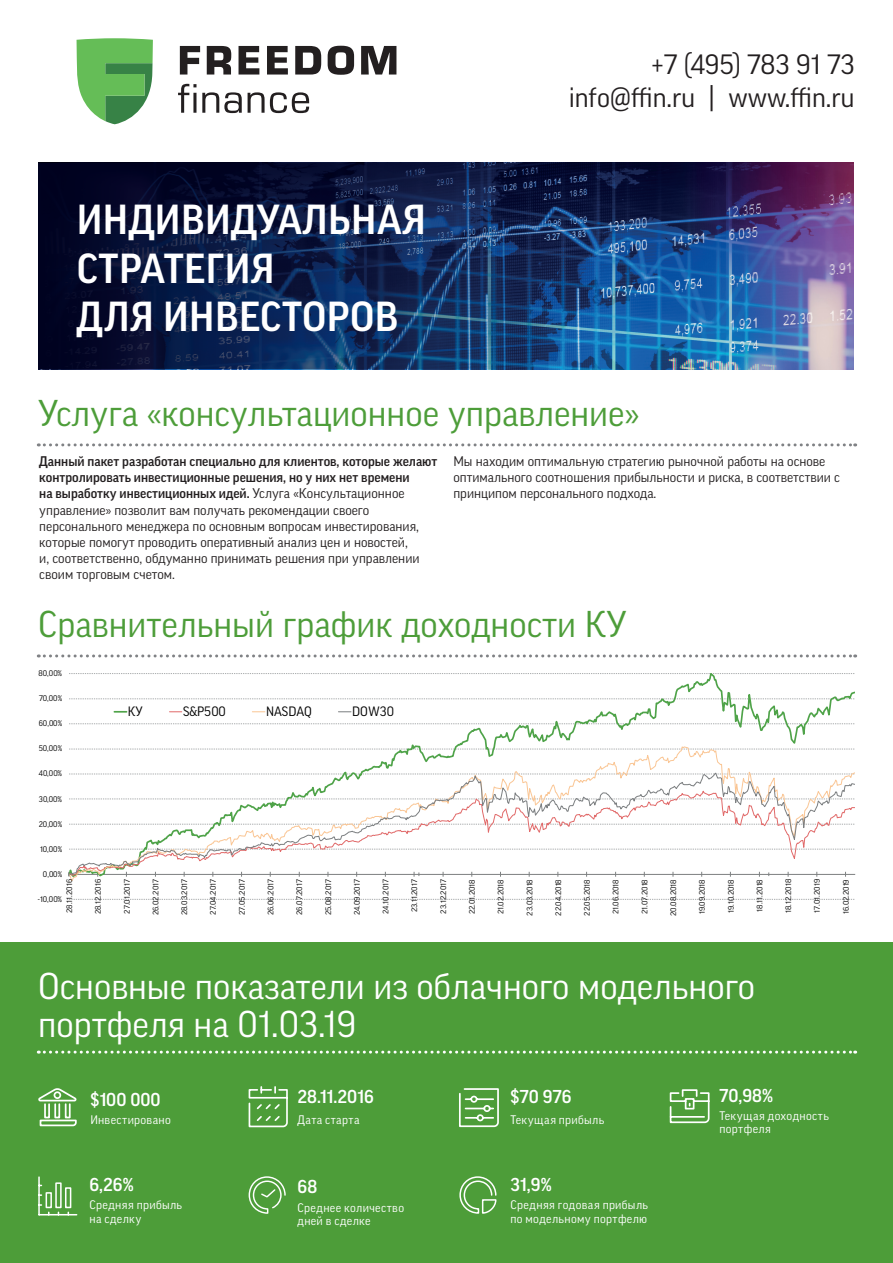
<style>
.page{position:relative;width:893px;height:1263px;background:#fff}
.page>*{position:absolute;margin:0;border:0;box-sizing:border-box;transform-origin:0 0}
.t1{font:500 40.5px/48.6px "Good Pro";letter-spacing:.01em;color:#fff}
.t2{font:36px "Good Pro";color:#4d9d39}
.t3{font:36px/37.5px "Good Pro";color:#fff}
.t4{font:27px/32.4px "Good Pro";color:#231f20;text-align:right}
.t5{font:500 18px "Good Pro";color:#fff}
.t6{font:13.5px/16.2px "Good Pro";color:#231f20}
.t7{font:13.2px "Good Pro";color:#000001}
.t8{font:12px/13.5px "Good Pro";letter-spacing:.03em;color:#fff}
.t9{font:7.95px "Good Pro";letter-spacing:.015em;color:#000001}
.t10{font:7.8px "Good Pro";color:#000001}
.s1{font-weight:500}
</style>
<div class="page">
<svg style="left:180px;top:46px;width:20px;height:29px"></svg>
<svg style="left:207px;top:46px;width:24px;height:29px"></svg>
<svg style="left:239px;top:46px;width:20px;height:29px"></svg>
<svg style="left:267px;top:46px;width:21px;height:29px"></svg>
<svg style="left:295px;top:46px;width:26px;height:29px"></svg>
<svg style="left:328px;top:46px;width:26px;height:29px"></svg>
<svg style="left:361px;top:46px;width:35px;height:29px"></svg>
<svg style="left:178px;top:84px;width:18px;height:29px"></svg>
<hr style="left:193px;top:93px;width:3px;height:20px;background:#231f20">
<svg style="left:202px;top:92px;width:40px;height:21px"></svg>
<svg style="left:248px;top:92px;width:61px;height:21px"></svg>
<svg style="left:77px;top:38px;width:76px;height:86px;background:#73b96e"></svg>
<img style="left:38px;top:163px;width:815px;height:207px">
<svg style="left:38px;top:163px;width:544px;height:206px;background:#0d214b"></svg>
<div style="left:0;top:942px;width:893px;height:321px;background:#4d9d39"></div>
<svg style="left:38px;top:1088px;width:39px;height:39px"></svg>
<svg style="left:248px;top:1176px;width:38px;height:38px"></svg>
<svg style="left:38px;top:1176px;width:40px;height:40px"></svg>
<svg style="left:669px;top:1089px;width:41px;height:35px"></svg>
<svg style="left:459px;top:1176px;width:38px;height:38px"></svg>
<svg style="left:248px;top:1086px;width:40px;height:42px"></svg>
<svg style="left:459px;top:1088px;width:40px;height:40px"></svg>
<svg style="left:69px;top:899px;width:786px;height:1px"></svg>
<svg style="left:69px;top:673px;width:786px;height:73px"></svg>
<svg style="left:69px;top:746px;width:786px;height:135px"></svg>
<svg style="left:69px;top:772px;width:786px;height:103px"></svg>
<svg style="left:114px;top:711px;width:13px;height:2px"></svg>
<svg style="left:169px;top:711px;width:13px;height:1px"></svg>
<svg style="left:252px;top:711px;width:13px;height:1px"></svg>
<svg style="left:338px;top:711px;width:13px;height:1px"></svg>
<svg style="left:38px;top:443px;width:814px;height:3px"></svg>
<svg style="left:38px;top:654px;width:814px;height:3px"></svg>
<svg style="left:38px;top:1050px;width:814px;height:3px"></svg>
<h1 class="t1" style="left:77px;top:195px;width:351px">ИНДИВИДУАЛЬНАЯ<br>СТРАТЕГИЯ<br>ДЛЯ ИНВЕСТОРОВ</h1>
<h3 class="t4" style="left:569px;top:49px;width:288px">+7 (495) 783 91 73 info@ffin.ru | www.ffin.ru</h3>
<h2 class="t2" style="left:38px;top:393px;width:602px">Услуга «консультационное управление»</h2>
<p class="t6" style="left:39px;top:453px;width:400px"><span class="s1">Данный пакет разработан специально для клиентов, которые желают контролировать инвестиционные решения, но у них нет времени<br>на выработку инвестиционных идей.</span> Услуга «Консультационное управление» позволит вам получать рекомендации своего персонального менеджера по основным вопросам инвестирования, которые помогут проводить оперативный анализ цен и новостей,<br>и, соответственно, обдуманно принимать решения при управлении своим торговым счетом.</p>
<p class="t6" style="left:453px;top:453px;width:388px">Мы находим оптимальную стратегию рыночной работы на основе оптимального соотношения прибыльности и риска, в соответствии с принципом персонального подхода.</p>
<h2 class="t2" style="left:38px;top:604px;width:590px">Сравнительный график доходности КУ</h2>
<p class="t9" style="left:39px;top:669px;width:25px">80,00%</p>
<p class="t9" style="left:39px;top:694px;width:25px">70,00%</p>
<p class="t9" style="left:39px;top:719px;width:25px">60,00%</p>
<p class="t9" style="left:39px;top:744px;width:25px">50,00%</p>
<p class="t9" style="left:39px;top:769px;width:25px">40,00%</p>
<p class="t9" style="left:39px;top:794px;width:25px">30,00%</p>
<p class="t9" style="left:39px;top:819px;width:25px">20,00%</p>
<p class="t9" style="left:40px;top:844px;width:24px">10,00%</p>
<p class="t7" style="left:128px;top:704px;width:16px">КУ</p>
<p class="t7" style="left:183px;top:704px;width:44px">S&amp;P500</p>
<p class="t7" style="left:266px;top:704px;width:47px">NASDAQ</p>
<p class="t7" style="left:352px;top:704px;width:43px">DOW30</p>
<p class="t9" style="left:43px;top:869px;width:21px">0,00%</p>
<p class="t10" style="left:65px;top:913px;width:35px;rotate:-90deg">28.11.2016</p>
<p class="t10" style="left:94px;top:914px;width:37px;rotate:-90deg">28.12.2016</p>
<p class="t10" style="left:122px;top:913px;width:36px;rotate:-90deg">27.01.2017</p>
<p class="t10" style="left:151px;top:915px;width:38px;rotate:-90deg">26.02.2017</p>
<p class="t10" style="left:180px;top:915px;width:38px;rotate:-90deg">28.03.2017</p>
<p class="t10" style="left:209px;top:915px;width:37px;rotate:-90deg">27.04.2017</p>
<p class="t10" style="left:237px;top:915px;width:37px;rotate:-90deg">27.05.2017</p>
<p class="t10" style="left:266px;top:915px;width:38px;rotate:-90deg">26.06.2017</p>
<p class="t10" style="left:295px;top:915px;width:37px;rotate:-90deg">26.07.2017</p>
<p class="t10" style="left:324px;top:915px;width:38px;rotate:-90deg">25.08.2017</p>
<p class="t10" style="left:352px;top:915px;width:37px;rotate:-90deg">24.09.2017</p>
<p class="t10" style="left:381px;top:914px;width:36px;rotate:-90deg">24.10.2017</p>
<p class="t10" style="left:410px;top:912px;width:35px;rotate:-90deg">23.11.2017</p>
<p class="t10" style="left:439px;top:914px;width:36px;rotate:-90deg">23.12.2017</p>
<p class="t10" style="left:468px;top:914px;width:37px;rotate:-90deg">22.01.2018</p>
<p class="t10" style="left:496px;top:914px;width:37px;rotate:-90deg">21.02.2018</p>
<p class="t10" style="left:525px;top:915px;width:38px;rotate:-90deg">23.03.2018</p>
<p class="t10" style="left:554px;top:916px;width:38px;rotate:-90deg">22.04.2018</p>
<p class="t10" style="left:583px;top:916px;width:38px;rotate:-90deg">22.05.2018</p>
<p class="t10" style="left:611px;top:914px;width:37px;rotate:-90deg">21.06.2018</p>
<p class="t10" style="left:640px;top:914px;width:36px;rotate:-90deg">21.07.2018</p>
<p class="t10" style="left:669px;top:916px;width:38px;rotate:-90deg">20.08.2018</p>
<p class="t10" style="left:698px;top:914px;width:37px;rotate:-90deg">19.09.2018</p>
<p class="t10" style="left:726px;top:913px;width:35px;rotate:-90deg">19.10.2018</p>
<p class="t10" style="left:755px;top:912px;width:34px;rotate:-90deg">18.11.2018</p>
<p class="t10" style="left:784px;top:913px;width:35px;rotate:-90deg">18.12.2018</p>
<p class="t10" style="left:813px;top:912px;width:35px;rotate:-90deg">17.01.2019</p>
<p class="t10" style="left:841px;top:914px;width:37px;rotate:-90deg">16.02.2019</p>
<p class="t9" style="left:38px;top:894px;width:26px">-10,00%</p>
<h2 class="t3" style="left:38px;top:967px;width:718px">Основные показатели из облачного модельного портфеля на 01.03.19</h2>
<h3 class="t5" style="left:90px;top:1089px;width:72px">$100 000</h3>
<p class="t8" style="left:90px;top:1112px;width:82px">Инвестировано</p>
<h3 class="t5" style="left:90px;top:1174px;width:46px">6,26%</h3>
<p class="t8" style="left:90px;top:1198px;width:94px">Средняя прибыль на сделку</p>
<h3 class="t5" style="left:298px;top:1086px;width:78px">28.11.2016</h3>
<p class="t8" style="left:298px;top:1113px;width:63px">Дата старта</p>
<h3 class="t5" style="left:298px;top:1177px;width:21px">68</h3>
<p class="t8" style="left:298px;top:1200px;width:108px">Среднее количество дней в сделке</p>
<h3 class="t5" style="left:511px;top:1086px;width:62px">$70 976</h3>
<p class="t8" style="left:511px;top:1113px;width:95px">Текущая прибыль</p>
<h3 class="t5" style="left:511px;top:1174px;width:43px">31,9%</h3>
<p class="t8" style="left:511px;top:1198px;width:139px">Средняя годовая прибыль по модельному портфелю</p>
<h3 class="t5" style="left:719px;top:1085px;width:55px">70,98%</h3>
<p class="t8" style="left:719px;top:1109px;width:111px">Текущая доходность портфеля</p>
</div>
